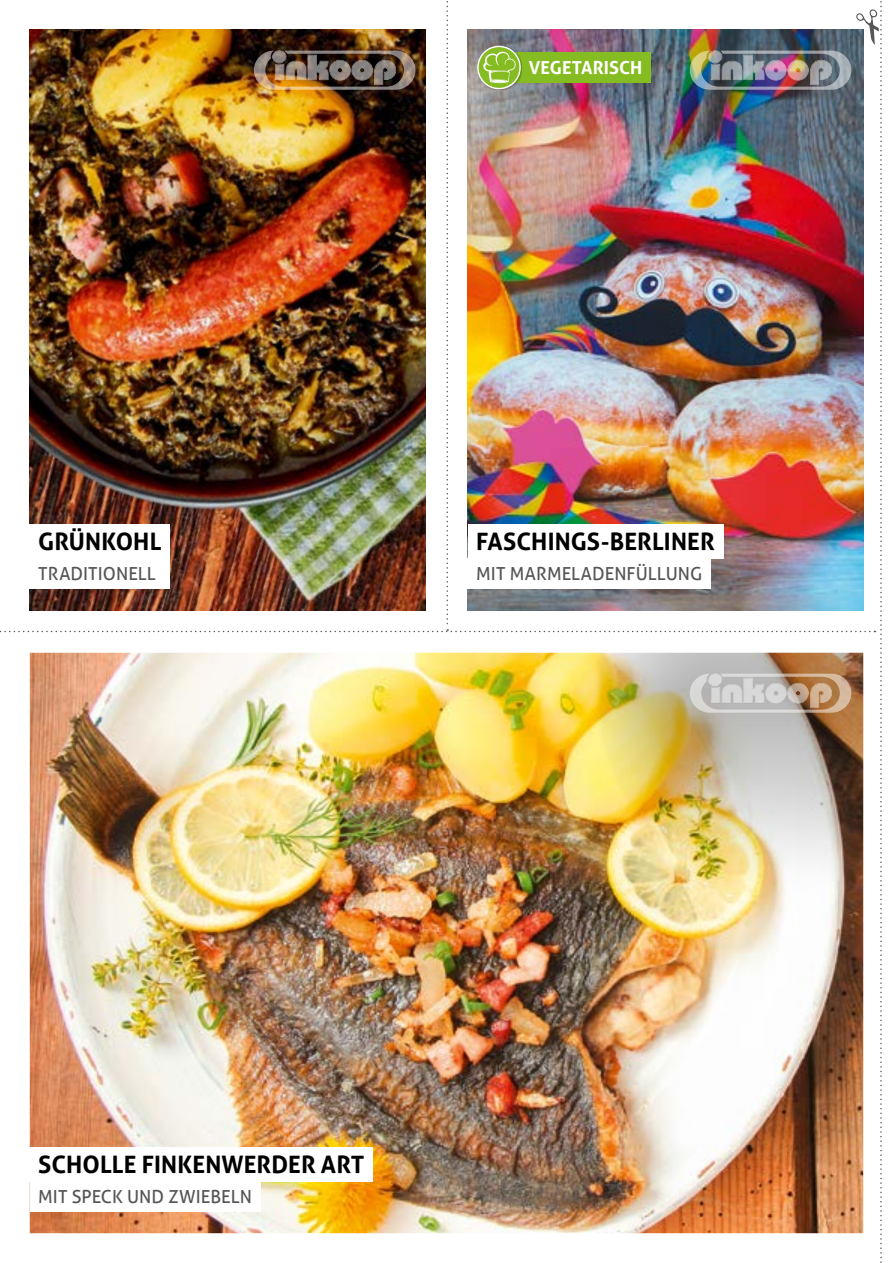
<style>
.page{position:relative;width:893px;height:1263px;background:#fff}
.page>*{position:absolute;margin:0;border:0;box-sizing:border-box;transform-origin:0 0}
.t1{font:700 24px "Aller";letter-spacing:.005em;color:#000}
.t2{font:18px "Aller";letter-spacing:.005em;color:#565655}
.t3{font:700 18px "Aller";letter-spacing:.005em;color:#fff}
</style>
<div class="page">
<img style="left:0;top:1px;width:882px;height:1262px">
<h1 class="t1" style="left:38px;top:527px;width:125px">GRÜNKOHL</h1>
<p class="t2" style="left:38px;top:563px;width:119px">TRADITIONELL</p>
<p class="t3" style="left:529px;top:57px;width:115px">VEGETARISCH</p>
<h1 class="t1" style="left:476px;top:527px;width:240px">FASCHINGS-BERLINER</h1>
<p class="t2" style="left:476px;top:563px;width:228px">MIT MARMELADENFÜLLUNG</p>
<h1 class="t1" style="left:38px;top:1150px;width:328px">SCHOLLE FINKENWERDER ART</h1>
<p class="t2" style="left:38px;top:1186px;width:215px">MIT SPECK UND ZWIEBELN</p>
</div>
